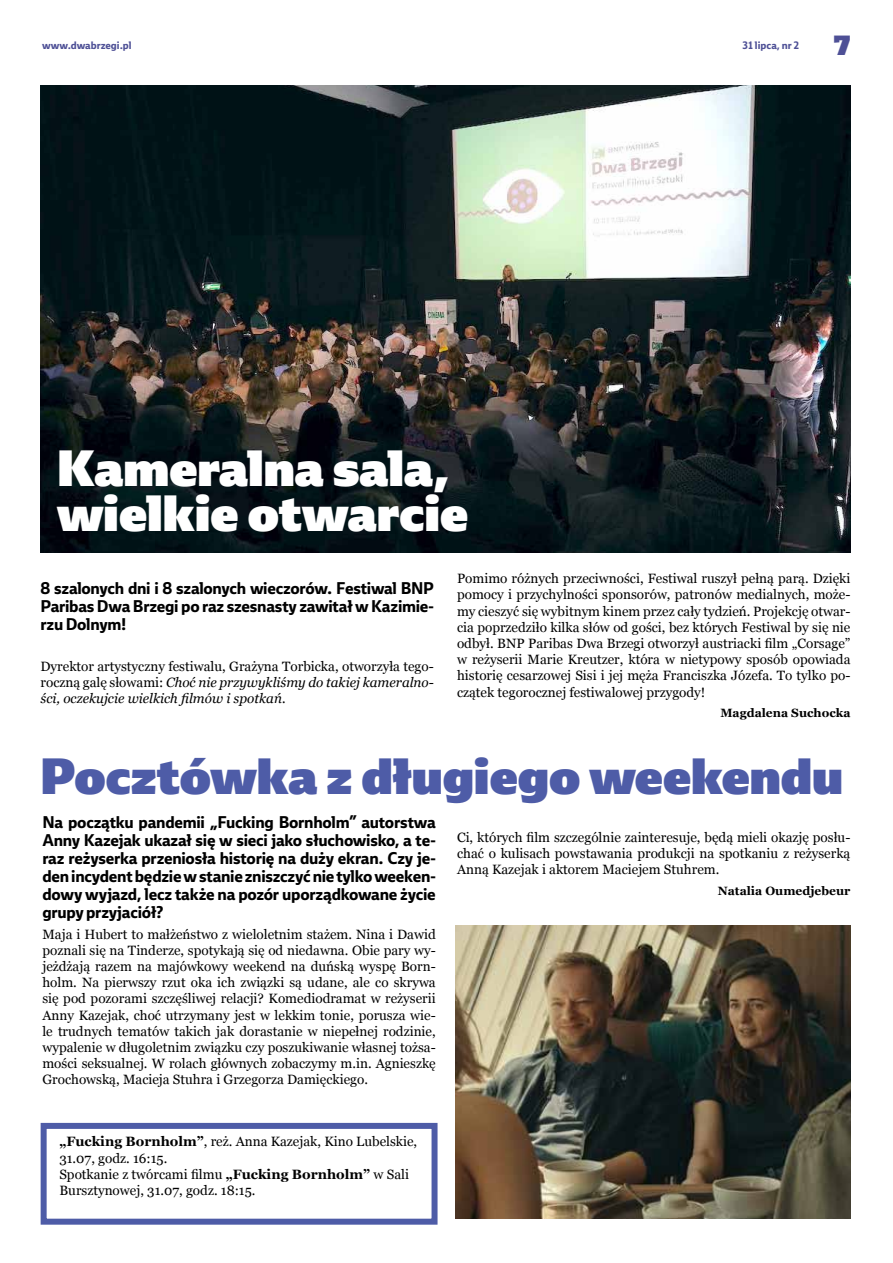
<style>
.page{position:relative;width:893px;height:1263px;background:#fff}
.page>*{position:absolute;margin:0;border:0;box-sizing:border-box;transform-origin:0 0}
.t1{font:49.5px/45px "Ebony Bl";color:#fff}
.t2{font:49.5px "Ebony Bl";color:#4e5ca7}
.t3{font:27px "Ebony Bl";color:#4e5096}
.t4{font:700 16.5px/18px "Ebony";letter-spacing:-.015em;color:#000;text-align:justify}
.t5{font:13.5px/16.2px "Georgia";color:#000;text-align:justify}
.t6{font:700 12px "Georgia";color:#000}
.t7{font:700 10.5px "Ebony";color:#4e5096}
.s1{font-style:italic}
.s2{font-weight:700}
</style>
<div class="page">
<img style="left:41px;top:85px;width:809px;height:468px">
<img style="left:455px;top:925px;width:395px;height:294px">
<div style="left:41px;top:1123px;width:397px;height:102px;border:6px solid #4e5ca7"></div>
<p class="t7" style="left:42px;top:38px;width:91px">www.dwabrzegi.pl</p>
<p class="t7" style="left:743px;top:38px;width:58px">31 lipca, nr 2</p>
<h2 class="t3" style="left:834px;top:27px;width:18px">7</h2>
<h1 class="t1" style="left:57px;top:446px;width:413px">Kameralna sala, wielkie otwarcie</h1>
<p class="t4" style="left:41px;top:579px;width:395px">8 szalonych dni i 8 szalonych wieczorów. Festiwal BNP Paribas Dwa Brzegi po raz szesnasty zawitał w Kazimie&shy;rzu Dolnym!</p>
<p class="t5" style="left:41px;top:658px;width:395px">Dyrektor artystyczny festiwalu, Grażyna Torbicka, otworzyła tego&shy;roczną galę słowami: <span class="s1">Choć nie przywykliśmy do takiej kameralno&shy;ści, oczekujcie wielkich filmów i spotkań.</span></p>
<p class="t5" style="left:457px;top:570px;width:395px">Pomimo różnych przeciwności, Festiwal ruszył pełną parą. Dzięki pomocy i przychylności sponsorów, patronów medialnych, może&shy;my cieszyć się wybitnym kinem przez cały tydzień. Projekcję otwar&shy;cia poprzedziło kilka słów od gości, bez których Festiwal by się nie odbył. BNP Paribas Dwa Brzegi otworzył austriacki film „Corsage” w reżyserii Marie Kreutzer, która w nietypowy sposób opowiada historię cesarzowej Sisi i jej męża Franciszka Józefa. To tylko po&shy;czątek tegorocznej festiwalowej przygody!</p>
<p class="t6" style="left:720px;top:704px;width:132px">Magdalena Suchocka</p>
<h1 class="t2" style="left:41px;top:742px;width:804px">Pocztówka z długiego weekendu</h1>
<p class="t4" style="left:42px;top:813px;width:395px">Na początku pandemii „Fucking Bornholm” autorstwa Anny Kazejak ukazał się w sieci jako słuchowisko, a te&shy;raz reżyserka przeniosła historię na duży ekran. Czy je&shy;den incydent będzie w stanie zniszczyć nie tylko weeken&shy;dowy wyjazd, lecz także na pozór uporządkowane życie grupy przyjaciół?</p>
<p class="t5" style="left:42px;top:925px;width:395px">Maja i Hubert to małżeństwo z wieloletnim stażem. Nina i Dawid poznali się na Tinderze, spotykają się od niedawna. Obie pary wy&shy;jeżdżają razem na majówkowy weekend na duńską wyspę Born&shy;holm. Na pierwszy rzut oka ich związki są udane, ale co skrywa się pod pozorami szczęśliwej relacji? Komediodramat w reżyserii Anny Kazejak, choć utrzymany jest w lekkim tonie, porusza wie&shy;le trudnych tematów takich jak dorastanie w niepełnej rodzinie, wypalenie w długoletnim związku czy poszukiwanie własnej tożsa&shy;mości seksualnej. W rolach głównych zobaczymy m.in. Agnieszkę Grochowską, Macieja Stuhra i Grzegorza Damięckiego.</p>
<p class="t5" style="left:457px;top:828px;width:395px">Ci, których film szczególnie zainteresuje, będą mieli okazję posłu&shy;chać o kulisach powstawania produkcji na spotkaniu z reżyserką Anną Kazejak i aktorem Maciejem Stuhrem.</p>
<p class="t6" style="left:718px;top:881px;width:134px">Natalia Oumedjebeur</p>
<p class="t5" style="left:59px;top:1133px;width:359px;text-align:left"><span class="s2">„Fucking Bornholm”</span>, reż. Anna Kazejak, Kino Lubelskie, 31.07, godz. 16:15.<br>Spotkanie z twórcami filmu <span class="s2">„Fucking Bornholm”</span> w Sali Bursztynowej, 31.07, godz. 18:15.</p>
</div>
